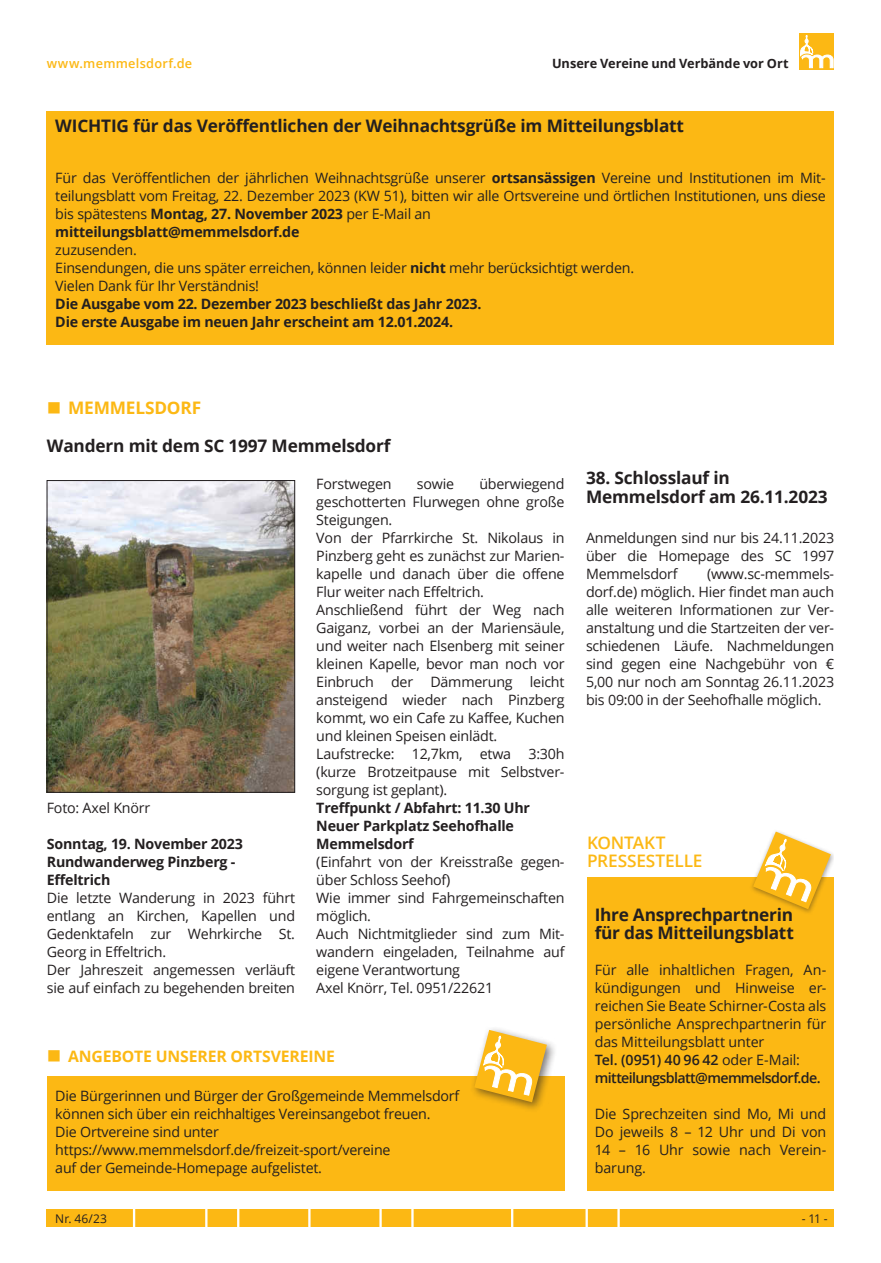
<style>
.page{position:relative;width:881px;height:1263px;background:#fff}
.page>*{position:absolute;margin:0;border:0;box-sizing:border-box;transform-origin:0 0}
.t1{font:700 17.25px/18.9px "Open Sans";letter-spacing:-.01em;color:#231f20}
.t2{font:600 17.25px/18px "Open Sans";letter-spacing:-.01em;color:#fcb814}
.t3{font:700 17.25px "Open Sans";letter-spacing:-.01em;color:#fcb814}
.t4{font:700 15.75px "Open Sans";letter-spacing:-.01em;color:#fcb814}
.t5{font:14.25px/18px "Open Sans";letter-spacing:-.015em;color:#231f20}
.t6{font:700 14.25px/18px "Open Sans";letter-spacing:-.015em;color:#231f20}
.t7{font:700 12.75px "Open Sans";color:#231f20}
.t8{font:600 12.75px "Open Sans";letter-spacing:.02em;color:#fcb814}
.t9{font:12px "Open Sans";letter-spacing:.005em;color:#231f20}
.s1{font-weight:700}
.s2{font-weight:600}
</style>
<div class="page">
<svg style="left:799px;top:34px;width:34px;height:36px"></svg>
<svg style="left:799px;top:35px;width:34px;height:33px"></svg>
<div style="left:47px;top:1210px;width:786px;height:17px;background:#fcb814"></div>
<svg style="left:133px;top:1210px;width:2px;height:17px"></svg>
<svg style="left:205px;top:1210px;width:2px;height:17px"></svg>
<svg style="left:237px;top:1210px;width:2px;height:17px"></svg>
<svg style="left:308px;top:1210px;width:2px;height:17px"></svg>
<svg style="left:379px;top:1210px;width:2px;height:17px"></svg>
<svg style="left:411px;top:1210px;width:2px;height:17px"></svg>
<svg style="left:511px;top:1210px;width:2px;height:17px"></svg>
<svg style="left:585px;top:1210px;width:2px;height:17px"></svg>
<svg style="left:617px;top:1210px;width:2px;height:17px"></svg>
<div style="left:47px;top:111px;width:786px;height:233px;background:#fcb814"></div>
<img style="left:49px;top:482px;width:244px;height:308px">
<div style="left:47px;top:480px;width:248px;height:312px;border:1px solid #231f20"></div>
<div style="left:47px;top:1077px;width:517px;height:114px;background:#fcb814"></div>
<div style="left:469px;top:1025px;width:88px;height:88px;background:#231f20;opacity:.62"></div>
<svg style="left:474px;top:1030px;width:72px;height:72px"></svg>
<div style="left:587px;top:877px;width:246px;height:314px;background:#fcb814"></div>
<div style="left:749px;top:829px;width:84px;height:87px;background:#231f20;opacity:.41"></div>
<svg style="left:752px;top:831px;width:78px;height:78px"></svg>
<p class="t8" style="left:47px;top:55px;width:147px">www.memmelsdorf.de</p>
<p class="t7" style="left:552px;top:54px;width:238px">Unsere Vereine und Verbände vor Ort</p>
<p class="t1" style="left:55px;top:116px;width:630px">WICHTIG für das Veröffentlichen der Weihnachtsgrüße im Mitteilungsblatt</p>
<p class="t5" style="left:55px;top:168px;width:771px">Für das Veröffentlichen der jährlichen Weihnachtsgrüße unserer <span class="s1">ortsansässigen</span> Vereine und Institutionen im Mit&shy;teilungsblatt vom Freitag, 22. Dezember 2023 (KW 51), bitten wir alle Ortsvereine und örtlichen Institutionen, uns diese bis spätestens <span class="s1">Montag, 27. November 2023</span> per E-Mail an<br><span class="s1">mitteilungsblatt@memmelsdorf.de</span></p>
<p class="t5" style="left:55px;top:240px;width:580px">zuzusenden.<br>Einsendungen, die uns später erreichen, können leider <span class="s1">nicht</span> mehr berücksichtigt werden.<br>Vielen Dank für Ihr Verständnis!</p>
<p class="t6" style="left:55px;top:294px;width:427px">Die Ausgabe vom 22. Dezember 2023 beschließt das Jahr 2023.<br>Die erste Ausgabe im neuen Jahr erscheint am 12.01.2024.</p>
<p class="t3" style="left:47px;top:396px;width:156px">■ MEMMELSDORF</p>
<p class="t1" style="left:47px;top:436px;width:345px">Wandern mit dem SC 1997 Memmelsdorf</p>
<p class="t5" style="left:47px;top:798px;width:105px">Foto: Axel Knörr</p>
<p class="t6" style="left:47px;top:834px;width:197px">Sonntag, 19. November 2023<br>Rundwanderweg Pinzberg -<br>Effeltrich</p>
<p class="t5" style="left:47px;top:888px;width:250px">Die letzte Wanderung in 2023 führt entlang an Kirchen, Kapellen und<br>Gedenktafeln zur Wehrkirche St.<br>Georg in Effeltrich.<br>Der Jahreszeit angemessen verläuft sie auf einfach zu begehenden breiten</p>
<p class="t5" style="left:316px;top:474px;width:250px;text-indent:163px">überwiegend geschotterten Flurwegen ohne große<br>Steigungen.<br>Von der Pfarrkirche St. Nikolaus in<br>Pinzberg geht es zunächst zur Marien&shy;kapelle und danach über die offene<br>Flur weiter nach Effeltrich.<br>Anschließend führt der Weg nach<br>Gaiganz, vorbei an der Mariensäule, und weiter nach Elsenberg mit seiner kleinen Kapelle, bevor man noch vor<br>Einbruch der Dämmerung leicht ansteigend wieder nach Pinzberg kommt, wo ein Cafe zu Kaffee, Kuchen und kleinen Speisen einlädt.<br>Laufstrecke: 12,7km, etwa 3:30h (kurze Brotzeitpause mit Selbstver&shy;sorgung ist geplant).</p>
<p class="t6" style="left:316px;top:798px;width:215px">Treffpunkt / Abfahrt: 11.30 Uhr<br>Neuer Parkplatz Seehofhalle<br>Memmelsdorf</p>
<p class="t5" style="left:316px;top:852px;width:250px">(Einfahrt von der Kreisstraße gegen&shy;über Schloss Seehof)<br>Wie immer sind Fahrgemeinschaften möglich.<br>Auch Nichtmitglieder sind zum Mit&shy;wandern eingeladen, Teilnahme auf eigene Verantwortung<br>Axel Knörr, Tel. 0951/22621</p>
<p class="t5" style="left:316px;top:474px;width:77px">Forstwegen</p>
<p class="t5" style="left:417px;top:474px;width:39px">sowie</p>
<p class="t4" style="left:47px;top:1045px;width:289px">■ ANGEBOTE UNSERER ORTSVEREINE</p>
<p class="t5" style="left:55px;top:1086px;width:405px">Die Bürgerinnen und Bürger der Großgemeinde Memmelsdorf können sich über ein reichhaltiges Vereinsangebot freuen.<br>Die Ortvereine sind unter https://www.memmelsdorf.de/freizeit-sport/vereine<br>auf der Gemeinde-Homepage aufgelistet.</p>
<p class="t1" style="left:585px;top:468px;width:243px">38. Schlosslauf in<br>Memmelsdorf am 26.11.2023</p>
<p class="t5" style="left:585px;top:528px;width:249px;text-align:justify">Anmeldungen sind nur bis 24.11.2023 über die Homepage des SC 1997<br>Memmelsdorf</p>
<p class="t5" style="left:585px;top:564px;width:249px;text-align:justify;text-indent:121px">(www.sc-memmels&shy;dorf.de) möglich. Hier findet man auch alle weiteren Informationen zur Ver&shy;anstaltung und die Startzeiten der ver&shy;schiedenen Läufe. Nachmeldungen sind gegen eine Nachgebühr von € 5,00 nur noch am Sonntag 26.11.2023 bis 09:00 in der Seehofhalle möglich.</p>
<p class="t2" style="left:587px;top:833px;width:117px">KONTAKT<br>PRESSESTELLE</p>
<p class="t1" style="left:594px;top:905px;width:200px;line-height:18px">Ihre Ansprechpartnerin für das Mitteilungsblatt</p>
<p class="t5" style="left:594px;top:960px;width:233px">Für alle inhaltlichen Fragen, An&shy;kündigungen und Hinweise er&shy;reichen Sie Beate Schirner-Costa als persönliche Ansprechpartnerin für das Mitteilungsblatt unter<br><span class="s2">Tel. (0951) 40 96 42</span> oder E-Mail: <span class="s2">mitteilungsblatt@memmelsdorf.de.</span></p>
<p class="t5" style="left:594px;top:1104px;width:233px;text-align:justify">Die Sprechzeiten sind Mo, Mi und Do jeweils 8 – 12 Uhr und Di von 14 – 16 Uhr sowie nach Verein&shy;barung.</p>
<p class="t9" style="left:55px;top:1211px;width:53px">Nr. 46/23</p>
<p class="t9" style="left:801px;top:1211px;width:27px">- 11 -</p>
</div>
